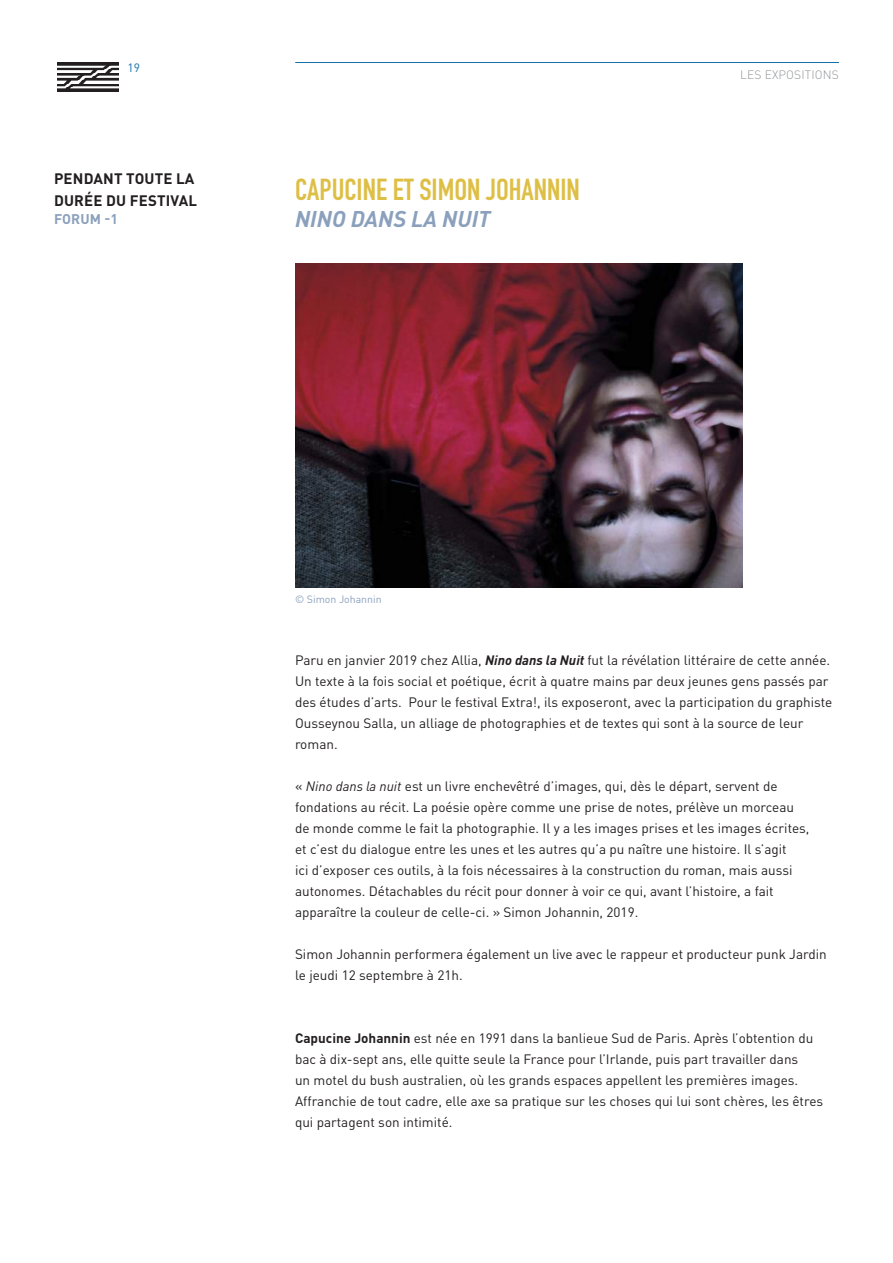
<style>
.page{position:relative;width:893px;height:1263px;background:#fff}
.page>*{position:absolute;margin:0;border:0;box-sizing:border-box;transform-origin:0 0}
.t1{font:30px "DIN Engschrift Std";color:#debf46}
.t2{font:italic 700 22.5px "DINOT";color:#8aa0bc}
.t3{font:700 15px/21.6px "DINOT";letter-spacing:.01em;color:#231f20}
.t4{font:700 13.95px "DINOT";letter-spacing:.01em;color:#8aa0bc}
.t5{font:13.5px/21px "DINOT";color:#231f20}
.t6{font:300 12px "DINOT";letter-spacing:.01em;color:#939598}
.t7{font:12px "DINOT";color:#1570a9}
.t8{font:10.5px "DINOT";color:#8aa0bc}
.s1{font-weight:300;color:#9d1b30}
.s2{font-weight:700;font-style:italic}
.s3{font-style:italic}
.s4{font-weight:700}
</style>
<div class="page">
<img style="left:58px;top:62px;width:60px;height:29px">
<hr style="left:295px;top:62px;width:544px;height:1px;background:#1570a9">
<img style="left:295px;top:264px;width:447px;height:323px">
<p class="t7" style="left:127px;top:60px;width:14px"><span class="s1">2</span>19</p>
<p class="t3" style="left:54px;top:168px;width:145px">PENDANT TOUTE LA<br>DURÉE DU FESTIVAL</p>
<p class="t4" style="left:54px;top:210px;width:65px">FORUM -1</p>
<h1 class="t1" style="left:295px;top:171px;width:286px">CAPUCINE ET SIMON JOHANNIN</h1>
<h2 class="t2" style="left:295px;top:204px;width:197px">NINO DANS LA NUIT</h2>
<p class="t6" style="left:740px;top:67px;width:100px">LES EXPOSITIONS</p>
<p class="t8" style="left:295px;top:593px;width:88px">© Simon Johannin</p>
<p class="t5" style="left:295px;top:649px;width:539px">Paru en janvier 2019 chez Allia, <span class="s2">Nino dans la Nuit</span> fut la révélation littéraire de cette année.<br>Un texte à la fois social et poétique, écrit à quatre mains par deux jeunes gens passés par des études d’arts. Pour le festival Extra!, ils exposeront, avec la participation du graphiste Ousseynou Salla, un alliage de photographies et de textes qui sont à la source de leur roman.</p>
<p class="t5" style="left:295px;top:775px;width:516px">« <span class="s3">Nino dans la nuit</span> est un livre enchevêtré d’images, qui, dès le départ, servent de fondations au récit. La poésie opère comme une prise de notes, prélève un morceau de monde comme le fait la photographie. Il y a les images prises et les images écrites, et c’est du dialogue entre les unes et les autres qu’a pu naître une histoire. Il s’agit<br>ici d’exposer ces outils, à la fois nécessaires à la construction du roman, mais aussi autonomes. Détachables du récit pour donner à voir ce qui, avant l’histoire, a fait apparaître la couleur de celle-ci. » Simon Johannin, 2019.</p>
<p class="t5" style="left:295px;top:943px;width:533px">Simon Johannin performera également un live avec le rappeur et producteur punk Jardin le jeudi 12 septembre à 21h.</p>
<p class="t5" style="left:295px;top:1027px;width:530px"><span class="s4">Capucine Johannin</span> est née en 1991 dans la banlieue Sud de Paris. Après l’obtention du bac à dix-sept ans, elle quitte seule la France pour l’Irlande, puis part travailler dans<br>un motel du bush australien, où les grands espaces appellent les premières images.<br>Affranchie de tout cadre, elle axe sa pratique sur les choses qui lui sont chères, les êtres qui partagent son intimité.</p>
</div>
